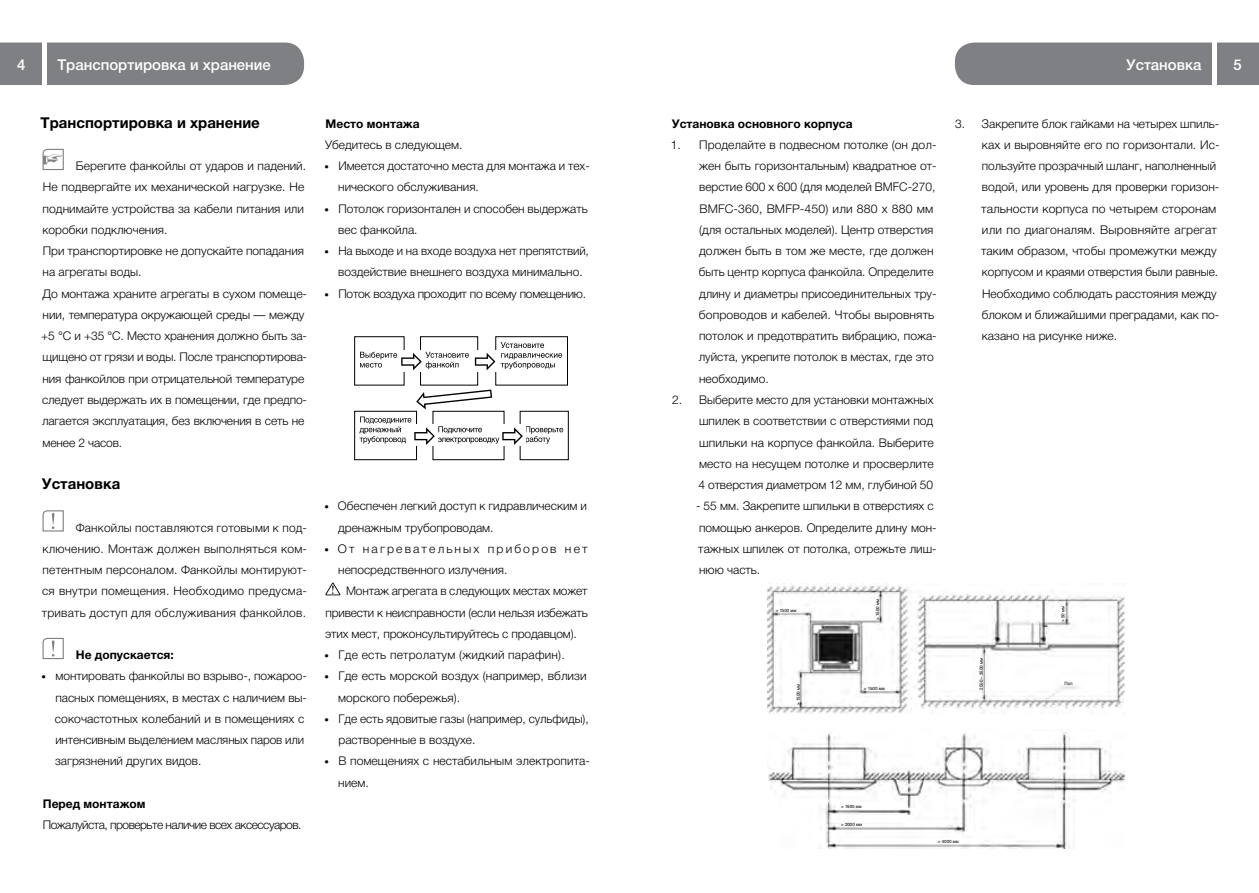
<style>
.page{position:relative;width:1259px;height:893px;background:#fff}
.page>*{position:absolute;margin:0;border:0;box-sizing:border-box;transform-origin:0 0}
.t1{font:500 15px "Helvetica Neue LTCYR";color:#fff}
.t2{font:700 15px "Helvetica Neue LTCYR";color:#000}
.t3{font:300 12px/21.3px "Helvetica Neue LTCYR";color:#000}
.t4{font:700 12px "Helvetica Neue LTCYR";color:#000}
.t5{font:300 12px "Helvetica Neue LTCYR";letter-spacing:-.04em;color:#000}
.t6{font:300 12px "Helvetica Neue LTCYR";letter-spacing:-.02em;color:#000}
.t7{font:300 12px "Helvetica Neue LTCYR";letter-spacing:.02em;color:#000}
.t8{font:4.5px "Helvetica LTCYR";color:#000}
.s1{font-size:9px}
</style>
<div class="page">
<div style="left:0;top:43px;width:304px;height:42px;background:#7e8083"></div>
<hr style="left:43px;top:21px;width:4px;height:85px;background:#fff">
<div style="left:955px;top:43px;width:304px;height:42px;background:#7e8083"></div>
<hr style="left:1212px;top:21px;width:4px;height:85px;background:#fff">
<svg style="left:42px;top:148px;width:22px;height:23px"></svg>
<svg style="left:42px;top:510px;width:22px;height:22px"></svg>
<svg style="left:42px;top:637px;width:22px;height:23px"></svg>
<svg style="left:325px;top:582px;width:16px;height:13px"></svg>
<div style="left:354px;top:336px;width:50px;height:49px;border:1px solid #000"></div>
<div style="left:420px;top:336px;width:58px;height:49px;border:1px solid #000"></div>
<div style="left:495px;top:336px;width:73px;height:49px;border:1px solid #000"></div>
<div style="left:354px;top:411px;width:63px;height:49px;border:1px solid #000"></div>
<div style="left:433px;top:411px;width:71px;height:49px;border:1px solid #000"></div>
<div style="left:520px;top:411px;width:48px;height:49px;border:1px solid #000"></div>
<div style="left:399px;top:350px;width:25px;height:22px;background:#fff"></div>
<svg style="left:360px;top:352px;width:109px;height:18px"></svg>
<svg style="left:474px;top:357px;width:23px;height:15px"></svg>
<svg style="left:475px;top:342px;width:87px;height:28px"></svg>
<svg style="left:416px;top:389px;width:76px;height:20px"></svg>
<div style="left:412px;top:424px;width:25px;height:22px;background:#fff"></div>
<div style="left:500px;top:424px;width:25px;height:22px;background:#fff"></div>
<svg style="left:359px;top:417px;width:204px;height:28px"></svg>
<img style="left:767px;top:584px;width:357px;height:130px">
<img style="left:768px;top:732px;width:356px;height:117px">
<p class="t1" style="left:57px;top:56px;width:215px">Транспортировка и хранение</p>
<p class="t1" style="left:1126px;top:56px;width:77px">Установка</p>
<p class="t1" style="left:17px;top:56px;width:10px">4</p>
<p class="t1" style="left:1233px;top:56px;width:10px">5</p>
<p class="t2" style="left:41px;top:114px;width:221px">Транспортировка и хранение</p>
<p class="t3" style="left:41px;top:155px;width:267px;text-indent:35px">Берегите фанкойлы от ударов и падений.<br>Не подвергайте их механической нагрузке. Не поднимайте устройства за кабели питания или коробки подключения.<br>При транспортировке не допускайте попадания на агрегаты воды.<br>До монтажа храните агрегаты в сухом помеще&shy;нии, температура окружающей среды — между +5 °С и +35 °С. Место хранения должно быть за&shy;щищено от грязи и воды. После транспортирова&shy;ния фанкойлов при отрицательной температуре следует выдержать их в помещении, где предпо&shy;лагается эксплуатация, без включения в сеть не менее 2 часов.</p>
<p class="t2" style="left:42px;top:475px;width:80px">Установка</p>
<p class="t3" style="left:42px;top:517px;width:267px;text-align:justify;text-indent:34px">Фанкойлы поставляются готовыми к под&shy;ключению. Монтаж должен выполняться ком&shy;петентным персоналом. Фанкойлы монтируют&shy;ся внутри помещения. Необходимо предусма&shy;тривать доступ для обслуживания фанкойлов.</p>
<p class="t4" style="left:76px;top:648px;width:99px">Не допускается:</p>
<p class="t3" style="left:55px;top:665px;width:254px;text-indent:-13px"><span class="s1">•</span> монтировать фанкойлы во взрыво-, пожароо&shy;пасных помещениях, в местах с наличием вы&shy;сокочастотных колебаний и в помещениях с интенсивным выделением масляных паров или загрязнений других видов.</p>
<p class="t4" style="left:43px;top:797px;width:104px">Перед монтажом</p>
<p class="t5" style="left:43px;top:818px;width:260px">Пожалуйста, проверьте наличие всех аксессуаров.</p>
<p class="t4" style="left:326px;top:116px;width:96px">Место монтажа</p>
<p class="t3" style="left:325px;top:134px;width:139px">Убедитесь в следующем.</p>
<p class="t3" style="left:338px;top:155px;width:253px;text-indent:-14px"><span class="s1">•</span> Имеется достаточно места для монтажа и тех&shy;нического обслуживания.</p>
<p class="t3" style="left:338px;top:198px;width:251px;text-indent:-14px"><span class="s1">•</span> Потолок горизонтален и способен выдержать вес фанкойла.</p>
<p class="t3" style="left:338px;top:240px;width:252px;text-indent:-14px"><span class="s1">•</span> На выходе и на входе воздуха нет препятствий, воздействие внешнего воздуха минимально.</p>
<p class="t6" style="left:324px;top:287px;width:263px"><span class="s1">•</span> Поток воздуха проходит по всему помещению.</p>
<p class="t3" style="left:338px;top:495px;width:250px;text-indent:-14px"><span class="s1">•</span> Обеспечен легкий доступ к гидравлическим и дренажным трубопроводам.</p>
<p class="t3" style="left:338px;top:538px;width:251px;text-indent:-14px"><span class="s1">•</span> От нагревательных приборов нет непосредственного излучения.</p>
<p class="t3" style="left:325px;top:580px;width:264px;text-align:justify;text-indent:21px">Монтаж агрегата в следующих местах может привести к неисправности (если нельзя избежать этих мест, проконсультируйтесь с продавцом).</p>
<p class="t7" style="left:324px;top:648px;width:242px"><span class="s1">•</span> Где есть петролатум (жидкий парафин).</p>
<p class="t3" style="left:338px;top:665px;width:250px;text-indent:-14px"><span class="s1">•</span> Где есть морской воздух (например, вблизи морского побережья).</p>
<p class="t3" style="left:338px;top:708px;width:252px;text-indent:-14px"><span class="s1">•</span> Где есть ядовитые газы (например, сульфиды), растворенные в воздухе.</p>
<p class="t3" style="left:338px;top:750px;width:253px;text-indent:-14px"><span class="s1">•</span> В помещениях с нестабильным электропита&shy;нием.</p>
<p class="t4" style="left:671px;top:116px;width:183px">Установка основного корпуса</p>
<p class="t3" style="left:698px;top:134px;width:239px;text-indent:-28px">1. Проделайте в подвесном потолке (он дол&shy;жен быть горизонтальным) квадратное от&shy;верстие 600 х 600 (для моделей BMFC-270, BMFC-360, BMFP-450) или 880 х 880 мм (для остальных моделей). Центр отверстия должен быть в том же месте, где должен быть центр корпуса фанкойла. Определите длину и диаметры присоединительных тру&shy;бопроводов и кабелей. Чтобы выровнять потолок и предотвратить вибрацию, пожа&shy;луйста, укрепите потолок в местах, где это необходимо.</p>
<p class="t3" style="left:698px;top:389px;width:237px;text-align:justify;text-indent:-26px">2. Выберите место для установки монтажных шпилек в соответствии с отверстиями под шпильки на корпусе фанкойла. Выберите место на несущем потолке и просверлите 4 отверстия диаметром 12 мм, глубиной 50</p>
<p class="t3" style="left:696px;top:495px;width:242px">- 55 мм. Закрепите шпильки в отверстиях с помощью анкеров. Определите длину мон&shy;тажных шпилек от потолка, отрежьте лиш&shy;нюю часть.</p>
<p class="t3" style="left:981px;top:113px;width:240px;text-indent:-26px">3. Закрепите блок гайками на четырех шпиль&shy;ках и выровняйте его по горизонтали. Ис&shy;пользуйте прозрачный шланг, наполненный водой, или уровень для проверки горизон&shy;тальности корпуса по четырем сторонам или по диагоналям. Выровняйте агрегат таким образом, чтобы промежутки между корпусом и краями отверстия были равные.<br>Необходимо соблюдать расстояния между блоком и ближайшими преградами, как по&shy;казано на рисунке ниже.</p>
<p class="t8" style="left:776px;top:608px;width:22px">&gt; 1500 мм</p>
<p class="t8" style="left:795px;top:705px;width:22px;rotate:-90deg">&gt; 1500 мм</p>
<p class="t8" style="left:875px;top:620px;width:22px;rotate:-90deg">&gt; 1500 мм</p>
<p class="t8" style="left:1060px;top:622px;width:17px;rotate:-90deg">&gt; 50 мм</p>
<p class="t8" style="left:864px;top:685px;width:22px">&gt; 1500 мм</p>
<p class="t8" style="left:841px;top:804px;width:22px">&gt; 1500 мм</p>
<p class="t8" style="left:841px;top:822px;width:22px">&gt; 2000 мм</p>
<p class="t8" style="left:978px;top:690px;width:33px;rotate:-90deg">2500 – 3500 мм</p>
<p class="t8" style="left:938px;top:838px;width:22px">&gt; 4000 мм</p>
<p class="t8" style="left:1064px;top:681px;width:10px">Пол</p>
</div>
